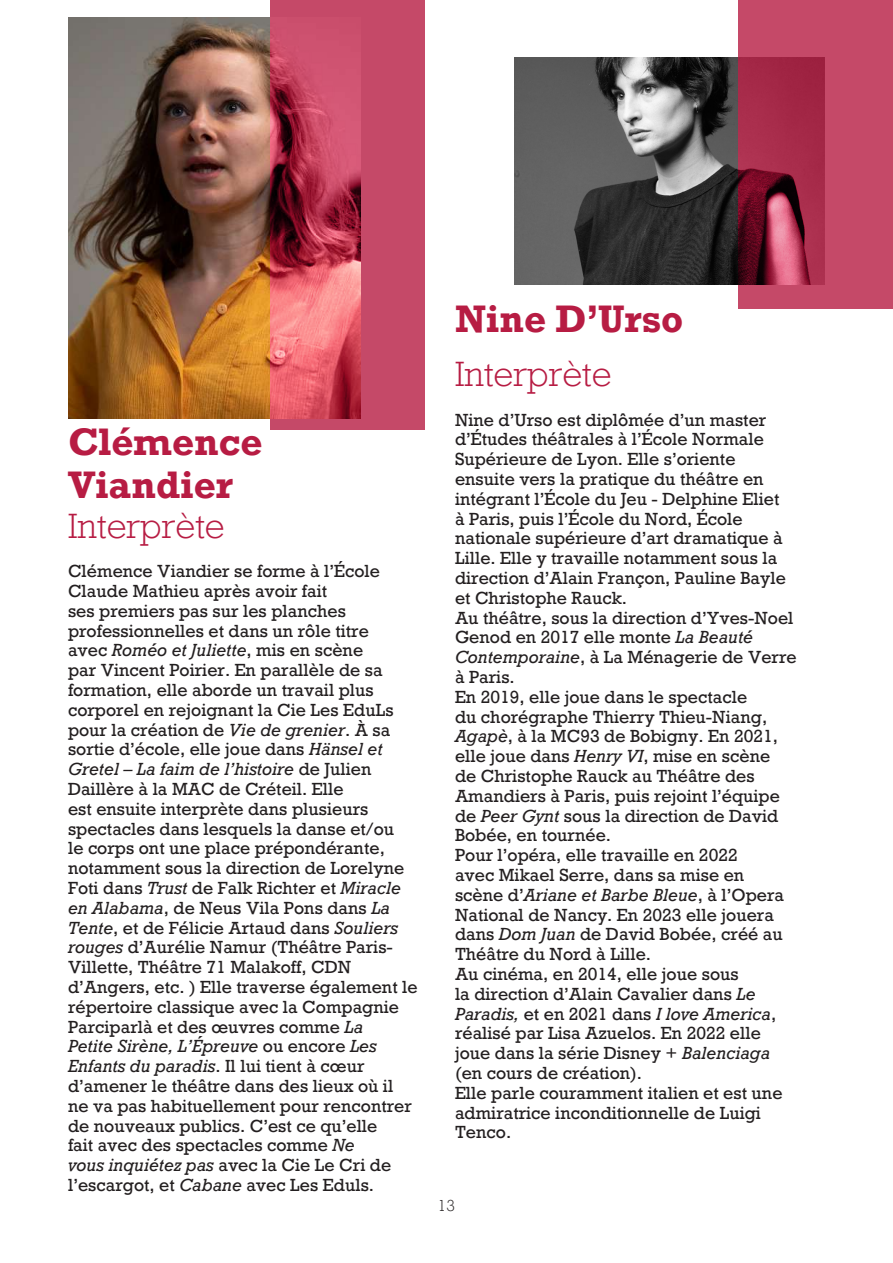
<style>
.page{position:relative;width:893px;height:1263px;background:#fff}
.page>*{position:absolute;margin:0;border:0;box-sizing:border-box;transform-origin:0 0}
.t1{font:700 36px/43.2px "Rockwell Nova";color:#b71c43}
.t2{font:300 33px "Rockwell Nova";color:#b71c43}
.t3{font:16.5px/19.8px "Rockwell Nova";color:#231f20}
.t4{font:300 15px "Rockwell Nova";color:#231f20}
.s1{font-style:italic}
</style>
<div class="page">
<img style="left:68px;top:17px;width:202px;height:402px">
<svg style="left:270px;top:0;width:155px;height:429px;background:#c34962"></svg>
<img style="left:515px;top:58px;width:223px;height:227px">
<svg style="left:738px;top:0;width:155px;height:308px;background:#b23b59"></svg>
<h1 class="t1" style="left:68px;top:419px;width:196px">Clémence<br>Viandier</h1>
<h2 class="t2" style="left:68px;top:505px;width:158px">Interprète</h2>
<p class="t3" style="left:68px;top:561px;width:351px">Clémence Viandier se forme à l’École Claude Mathieu après avoir fait<br>ses premiers pas sur les planches professionnelles et dans un rôle titre<br>avec <span class="s1">Roméo et Juliette</span>, mis en scène<br>par Vincent Poirier. En parallèle de sa formation, elle aborde un travail plus corporel en rejoignant la Cie Les EduLs pour la création de <span class="s1">Vie de grenier</span>. À sa sortie d’école, elle joue dans <span class="s1">Hänsel et Gretel – La faim de l’histoire</span> de Julien Daillère à la MAC de Créteil. Elle<br>est ensuite interprète dans plusieurs spectacles dans lesquels la danse et/ou<br>le corps ont une place prépondérante, notamment sous la direction de Lorelyne Foti dans <span class="s1">Trust</span> de Falk Richter et <span class="s1">Miracle en Alabama</span>, de Neus Vila Pons dans <span class="s1">La Tente</span>, et de Félicie Artaud dans <span class="s1">Souliers rouges</span> d’Aurélie Namur (Théâtre Paris-Villette, Théâtre 71 Malakoff, CDN d’Angers, etc. ) Elle traverse également le répertoire classique avec la Compagnie Parciparlà et des œuvres comme <span class="s1">La<br>Petite Sirène, L’Épreuve</span> ou encore <span class="s1">Les Enfants du paradis</span>. Il lui tient à cœur d’amener le théâtre dans des lieux où il ne va pas habituellement pour rencontrer de nouveaux publics. C’est ce qu’elle<br>fait avec des spectacles comme <span class="s1">Ne<br>vous inquiétez pas</span> avec la Cie Le Cri de l’escargot, et <span class="s1">Cabane</span> avec Les Eduls.</p>
<h1 class="t1" style="left:455px;top:296px;width:230px">Nine D’Urso</h1>
<h2 class="t2" style="left:455px;top:353px;width:158px">Interprète</h2>
<p class="t3" style="left:455px;top:410px;width:343px">Nine d’Urso est diplômée d’un master d’Études théâtrales à l’École Normale Supérieure de Lyon. Elle s’oriente ensuite vers la pratique du théâtre en intégrant l’École du Jeu - Delphine Eliet<br>à Paris, puis l’École du Nord, École nationale supérieure d’art dramatique à Lille. Elle y travaille notamment sous la direction d’Alain Françon, Pauline Bayle et Christophe Rauck.<br>Au théâtre, sous la direction d’Yves-Noel Genod en 2017 elle monte <span class="s1">La Beauté Contemporaine</span>, à La Ménagerie de Verre à Paris.<br>En 2019, elle joue dans le spectacle<br>du chorégraphe Thierry Thieu-Niang, <span class="s1">Agapè</span>, à la MC93 de Bobigny. En 2021, elle joue dans <span class="s1">Henry VI</span>, mise en scène<br>de Christophe Rauck au Théâtre des Amandiers à Paris, puis rejoint l’équipe de <span class="s1">Peer Gynt</span> sous la direction de David Bobée, en tournée.<br>Pour l’opéra, elle travaille en 2022<br>avec Mikael Serre, dans sa mise en scène d’<span class="s1">Ariane et Barbe Bleue</span>, à l’Opera National de Nancy. En 2023 elle jouera dans <span class="s1">Dom Juan</span> de David Bobée, créé au Théâtre du Nord à Lille.<br>Au cinéma, en 2014, elle joue sous<br>la direction d’Alain Cavalier dans <span class="s1">Le Paradis,</span> et en 2021 dans <span class="s1">I love America</span>, réalisé par Lisa Azuelos. En 2022 elle joue dans la série Disney + <span class="s1">Balenciaga </span>(en cours de création).<br>Elle parle couramment italien et est une admiratrice inconditionnelle de Luigi Tenco.</p>
<p class="t4" style="left:438px;top:1196px;width:19px">13</p>
</div>
